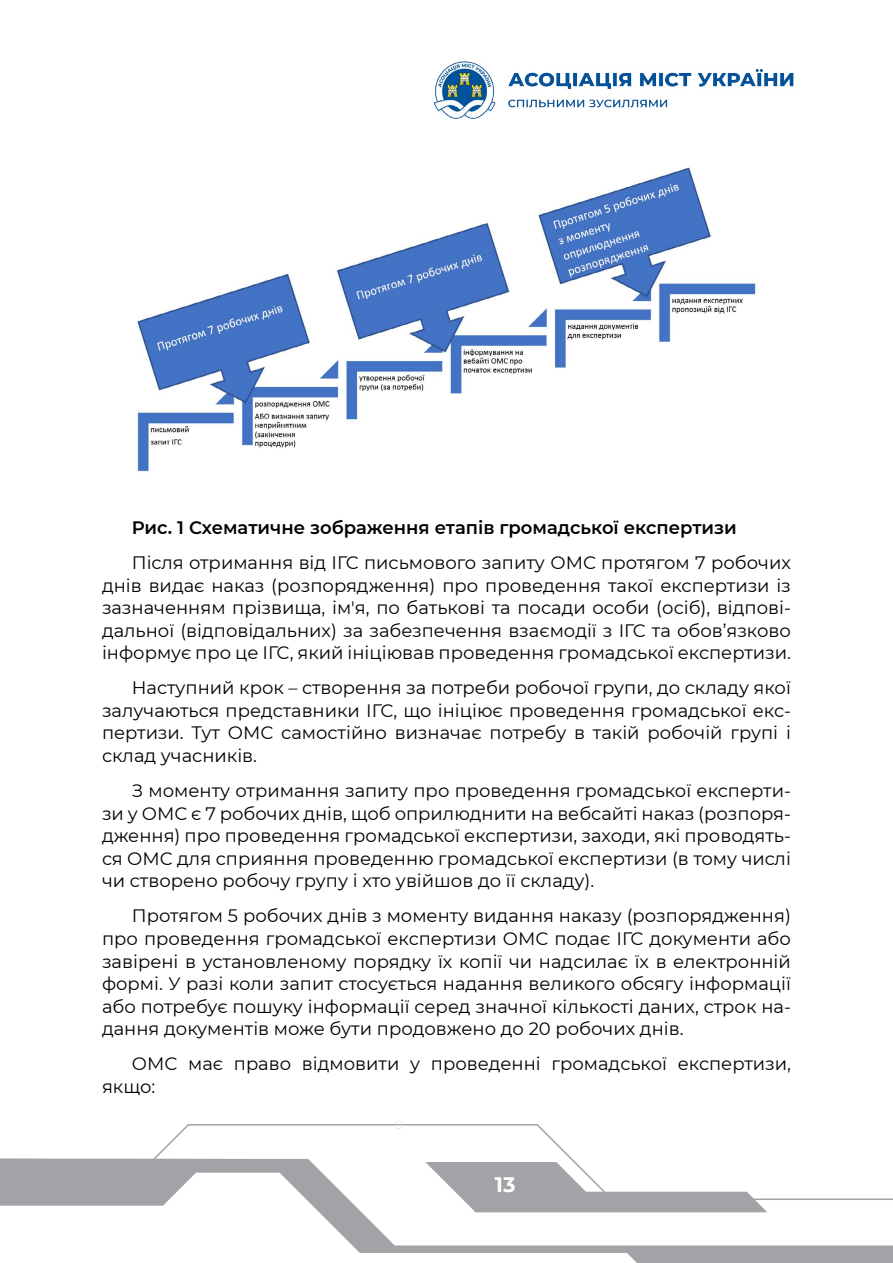
<style>
.page{position:relative;width:893px;height:1263px;background:#fff}
.page>*{position:absolute;margin:0;border:0;box-sizing:border-box;transform-origin:0 0}
.t1{font:700 21px "Montserrat";color:#fff}
.t2{font:18px/22.5px "Montserrat";color:#000;text-align:justify}
.t3{font:600 18px "Montserrat";color:#000}
</style>
<div class="page">
<svg style="left:0;top:1200px;width:893px;height:63px"></svg>
<svg style="left:0;top:1124px;width:893px;height:76px"></svg>
<svg style="left:395px;top:1121px;width:8px;height:8px"></svg>
<img style="left:433px;top:61px;width:361px;height:58px">
<img style="left:137px;top:167px;width:619px;height:306px">
<p class="t3" style="left:132px;top:515px;width:606px">Рис. 1 Схематичне зображення етапів громадської експертизи</p>
<p class="t2" style="left:102px;top:551px;width:690px;text-indent:30px">Після отримання від ІГС письмового запиту ОМС протягом 7 робочих днів видає наказ (розпорядження) про проведення такої експертизи із зазначенням прізвища, ім'я, по батькові та посади особи (осіб), відпові&shy;дальної (відповідальних) за забезпечення взаємодії з ІГС та обов’язково інформує про це ІГС, який ініціював проведення громадської експертизи.</p>
<p class="t2" style="left:102px;top:676px;width:690px;text-indent:30px">Наступний крок – створення за потреби робочої групи, до складу якої залучаються представники ІГС, що ініціює проведення громадської екс&shy;пертизи. Тут ОМС самостійно визначає потребу в такій робочій групі і склад учасників.</p>
<p class="t2" style="left:102px;top:779px;width:690px;text-indent:30px">З моменту отримання запиту про проведення громадської експерти&shy;зи у ОМС є 7 робочих днів, щоб оприлюднити на вебсайті наказ (розпоря&shy;дження) про проведення громадської експертизи, заходи, які проводять&shy;ся ОМС для сприяння проведенню громадської експертизи (в тому числі чи створено робочу групу і хто увійшов до її складу).</p>
<p class="t2" style="left:102px;top:904px;width:690px;text-indent:30px">Протягом 5 робочих днів з моменту видання наказу (розпорядження) про проведення громадської експертизи ОМС подає ІГС документи або завірені в установленому порядку їх копії чи надсилає їх в електронній формі. У разі коли запит стосується надання великого обсягу інформації або потребує пошуку інформації серед значної кількості даних, строк на&shy;дання документів може бути продовжено до 20 робочих днів.</p>
<p class="t2" style="left:102px;top:1052px;width:690px;text-indent:30px">ОМС має право відмовити у проведенні громадської експертизи, якщо:</p>
<p class="t1" style="left:495px;top:1170px;width:22px">13</p>
</div>
